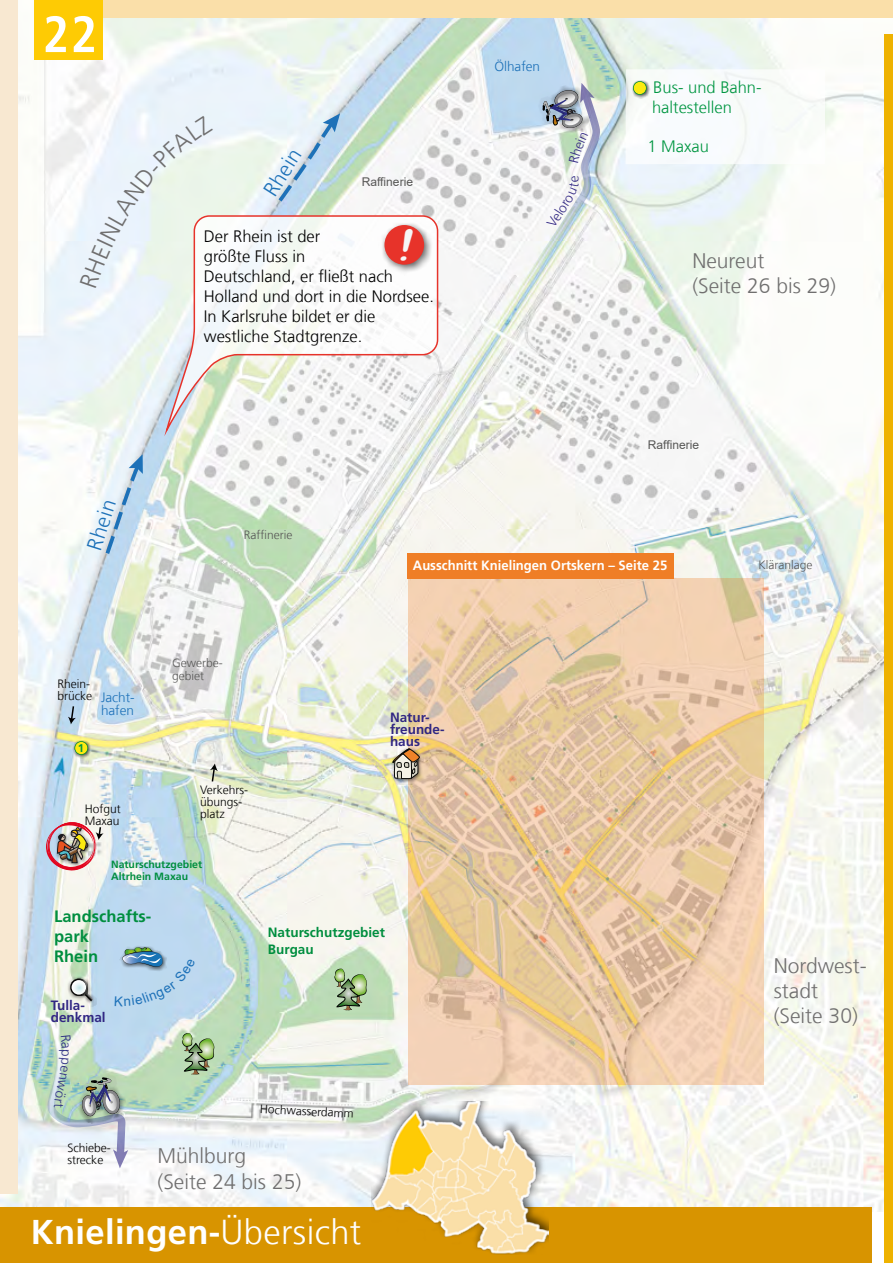
<style>
.page{position:relative;width:893px;height:1263px;background:#fff}
.page>*{position:absolute;margin:0;border:0;box-sizing:border-box;transform-origin:0 0}
.t1{font:700 condensed 51px "Frutiger For Karlsruhe";color:#fff}
.t2{font:italic 700 47.4px "Courier New";color:#f6f6f6}
.Seitenzahl{font:700 34.5px "Frutiger For Karlsruhe";letter-spacing:.01em;color:#fff}
.t3{font:300 21px/25.2px "Frutiger For Karlsruhe";color:#706f6f}
.t4{font:300 21px "Frutiger For Karlsruhe";color:#1d71b8}
.t5{font:300 16.5px/19.8px "Frutiger For Karlsruhe";color:#000}
.t6{font:300 16.5px/19.5px "Frutiger For Karlsruhe";color:#009641}
.t7{font:700 16.5px/19.8px "Frutiger For Karlsruhe";color:#008e3f}
.t8{font:700 13.5px "Frutiger For Karlsruhe";color:#fff}
.t9{font:700 13.5px/12px "Frutiger For Karlsruhe";color:#312783}
.t10{font:700 13.5px/16.2px "Frutiger For Karlsruhe";color:#008e3f}
.t11{font:300 13.5px/13.5px "Frutiger For Karlsruhe";color:#1d71b8}
.t12{font:300 13.5px "Frutiger For Karlsruhe";color:#312783}
.t13{font:300 13.5px "Frutiger For Karlsruhe";color:#2d2e83}
.t14{font:300 12px/12px "Frutiger For Karlsruhe";color:#000}
.t15{font:300 12px/13.5px "Frutiger For Karlsruhe";color:#575756}
.t16{font:12px "Arial";color:#575756}
.t17{font:700 11.25px "Frutiger For Karlsruhe";color:#009641}
.t18{font:700 10.5px/12.6px "Frutiger For Karlsruhe";color:#008e3f}
.s1{font-weight:300}
</style>
<div class="page">
<img style="left:0;top:0;width:893px;height:1212px">
<svg style="left:408px;top:578px;width:356px;height:507px;background:#e9c9a5"></svg>
<div style="left:408px;top:553px;width:266px;height:26px;background:#ef7e26"></div>
<svg style="left:165px;top:214px;width:274px;height:219px"></svg>
<img style="left:378px;top:218px;width:57px;height:58px">
<div style="left:384px;top:225px;width:40px;height:40px;background:#e7332a;border-radius:50%"></div>
<svg style="left:68px;top:705px;width:8px;height:19px"></svg>
<svg style="left:210px;top:763px;width:8px;height:20px"></svg>
<img style="left:67px;top:975px;width:31px;height:31px">
<svg style="left:70px;top:978px;width:23px;height:23px"></svg>
<img style="left:71px;top:980px;width:16px;height:16px">
<svg style="left:72px;top:980px;width:14px;height:14px"></svg>
<img style="left:119px;top:944px;width:49px;height:3px">
<svg style="left:103px;top:454px;width:40px;height:104px;background:#c6dbec"></svg>
<img style="left:389px;top:745px;width:36px;height:39px">
<svg style="left:392px;top:748px;width:28px;height:31px"></svg>
<svg style="left:334px;top:969px;width:34px;height:41px"></svg>
<img style="left:73px;top:739px;width:19px;height:19px">
<svg style="left:74px;top:741px;width:14px;height:14px"></svg>
<div style="left:626px;top:69px;width:199px;height:95px;background:#f8fbfd"></div>
<img style="left:631px;top:80px;width:19px;height:19px">
<svg style="left:633px;top:81px;width:14px;height:14px"></svg>
<img style="left:128px;top:1082px;width:3px;height:42px">
<img style="left:46px;top:822px;width:58px;height:48px">
<svg style="left:182px;top:1033px;width:33px;height:41px"></svg>
<img style="left:545px;top:78px;width:44px;height:5px">
<div style="left:34px;top:0;width:859px;height:17px;background:#fadfa9"></div>
<div style="left:34px;top:0;width:69px;height:60px;background:#fecb04"></div>
<div style="left:0;top:1208px;width:872px;height:55px;background:#d89400"></div>
<div style="left:884px;top:34px;width:9px;height:1229px;background:#eeb200"></div>
<div style="left:0;top:0;width:17px;height:1194px;background:#f8e8d1"></div>
<img style="left:372px;top:1102px;width:177px;height:152px">
<svg style="left:80px;top:115px;width:133px;height:173px"></svg>
<svg style="left:115px;top:947px;width:81px;height:59px;background:#adcce2"></svg>
<svg style="left:276px;top:113px;width:64px;height:91px;background:#c8dde8"></svg>
<img style="left:48px;top:1035px;width:80px;height:133px">
<svg style="left:519px;top:83px;width:81px;height:209px"></svg>
<h1 class="t1" style="left:43px;top:4px;width:56px">22</h1>
<p class="t4" style="left:82px;top:546px;width:54px;rotate:-72deg">Rhein</p>
<p class="t14" style="left:57px;top:678px;width:36px">Rhein&shy;brücke</p>
<p class="t11" style="left:101px;top:690px;width:35px">Jacht&shy;hafen</p>
<p class="t17" style="left:78px;top:741px;width:8px">1</p>
<p class="t14" style="left:85px;top:803px;width:38px">Hofgut<br>Maxau</p>
<p class="t4" style="left:258px;top:188px;width:41px;rotate:-58deg">Rhei</p>
<p class="t16" style="left:362px;top:174px;width:53px">Raffinerie</p>
<p class="t2" style="left:389px;top:212px;width:30px">!</p>
<p class="t5" style="left:204px;top:227px;width:232px">Der Rhein ist der<br>größte Fluss in<br>Deutschland, er fließt nach<br>Holland und dort in die Nordsee.<br>In Karlsruhe bildet er die westliche Stadtgrenze.</p>
<p class="t11" style="left:494px;top:60px;width:47px">Ölhafen</p>
<p class="t12" style="left:544px;top:221px;width:31px;rotate:-57deg">Velor</p>
<p class="t15" style="left:244px;top:528px;width:50px">Raffinerie</p>
<p class="t6" style="left:652px;top:78px;width:111px">Bus- und Bahn&shy;haltestellen</p>
<p class="t6" style="left:647px;top:136px;width:63px">1 Maxau</p>
<p class="t3" style="left:692px;top:248px;width:145px">Neureut<br>(Seite 26 bis 29)</p>
<p class="t16" style="left:648px;top:437px;width:53px">Raffinerie</p>
<p class="t15" style="left:172px;top:656px;width:52px">Gewerbe&shy;gebiet</p>
<p class="t14" style="left:200px;top:784px;width:50px">Verkehrs&shy;übungs&shy;platz</p>
<p class="t8" style="left:413px;top:557px;width:256px">Ausschnitt Knielingen Ortskern – Seite 25</p>
<p class="t9" style="left:390px;top:711px;width:56px">Natur&shy;freunde&shy;haus</p>
<p class="t15" style="left:758px;top:558px;width:56px">Kläranlage</p>
<p class="t18" style="left:111px;top:858px;width:93px">Naturschutzgebiet<br>Altrhein Maxau</p>
<p class="t7" style="left:54px;top:907px;width:99px">Landschafts&shy;park<br>Rhein</p>
<p class="t9" style="left:51px;top:999px;width:56px">Tulla&shy;denkmal</p>
<p class="t13" style="left:74px;top:1049px;width:9px;rotate:90deg">p</p>
<p class="t10" style="left:268px;top:925px;width:119px">Naturschutzgebiet<br>Burgau</p>
<p class="t14" style="left:260px;top:1103px;width:95px;rotate:3deg">Hochwasserdamm</p>
<p class="t14" style="left:68px;top:1142px;width:45px">Schiebe&shy;strecke</p>
<p class="t3" style="left:157px;top:1143px;width:145px">Mühlburg<br>(Seite 24 bis 25)</p>
<p class="Seitenzahl" style="left:31px;top:1212px;width:332px">Knielingen-<span class="s1">Übersicht</span></p>
<p class="t3" style="left:774px;top:953px;width:95px">Nordwest&shy;stadt (Seite 30)</p>
</div>
